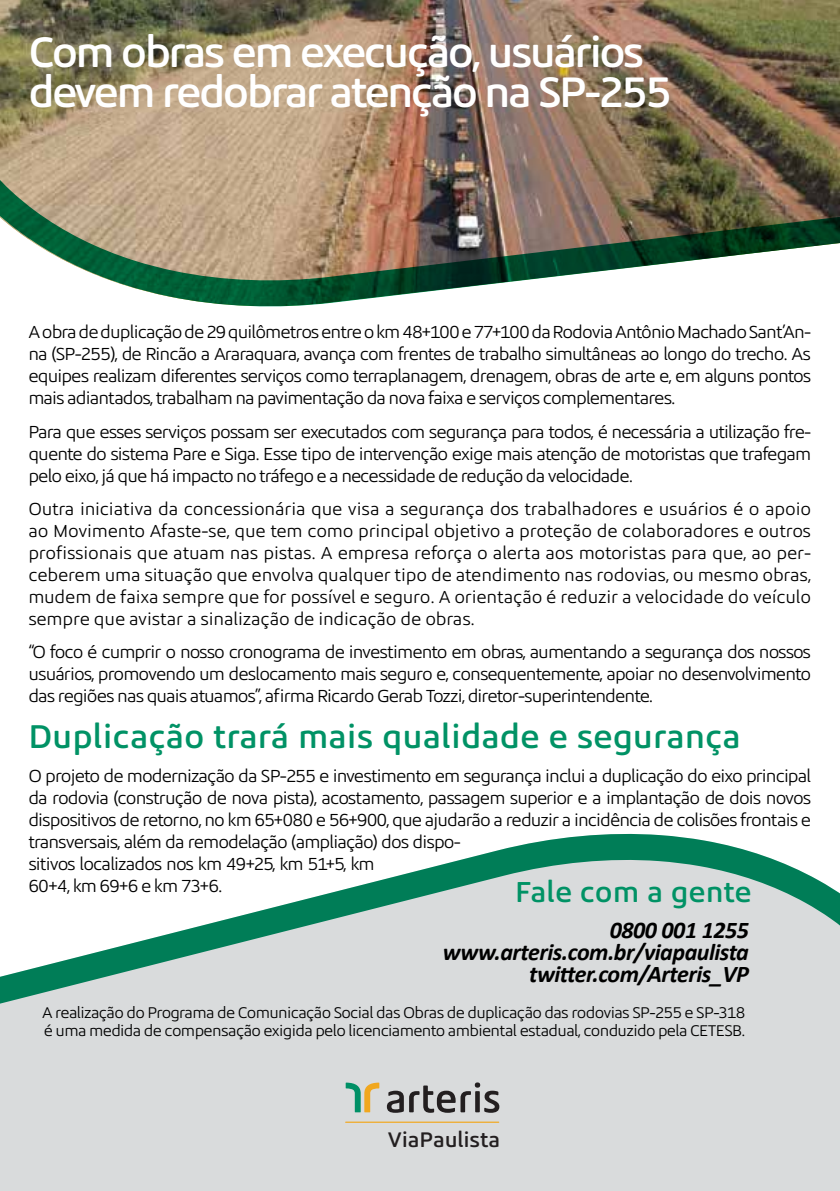
<style>
.page{position:relative;width:840px;height:1191px;background:#fff}
.page>*{position:absolute;margin:0;border:0;box-sizing:border-box;transform-origin:0 0}
.t1{font:500 44px/40.2px "Arteris Sans";letter-spacing:-.06em;color:#fff}
.t2{font:500 34px "Arteris Sans";color:#009265}
.t3{font:500 29.8px "Arteris Sans";color:#009265}
.t4{font:italic 700 24px/21.8px "Calibri";letter-spacing:-.02em;color:#000;text-align:right}
.t5{font:500 21.8px "Arteris Sans";letter-spacing:-.01em;color:#231f20}
.t6{font:18px/22px "Arteris Sans";letter-spacing:-.05em;color:#000;text-align:justify}
.t7{font:16px/17.8px "Arteris Sans";letter-spacing:-.04em;color:#000}
</style>
<div class="page">
<img style="left:0;top:0;width:839px;height:140px">
<img style="left:0;top:140px;width:839px;height:167px">
<div style="left:0;top:1026px;width:839px;height:165px;background:#d9dbdc"></div>
<svg style="left:0;top:833px;width:839px;height:193px"></svg>
<hr style="left:345px;top:1121px;width:153px;height:1px;background:#f2a71e">
<svg style="left:386px;top:1090px;width:17px;height:22px"></svg>
<svg style="left:409px;top:1082px;width:90px;height:30px;background:#9b9b9c"></svg>
<svg style="left:345px;top:1082px;width:34px;height:30px"></svg>
<h1 class="t1" style="left:28px;top:32px;width:644px">Com obras em execução, usuários devem redobrar atenção na SP-255</h1>
<p class="t6" style="left:28px;top:321px;width:784px">A obra de duplicação de 29 quilômetros entre o km 48+100 e 77+100 da Rodovia Antônio Machado Sant’An&shy;na (SP-255), de Rincão a Araraquara, avança com frentes de trabalho simultâneas ao longo do trecho. As equipes realizam diferentes serviços como terraplanagem, drenagem, obras de arte e, em alguns pontos mais adiantados, trabalham na pavimentação da nova faixa e serviços complementares.</p>
<p class="t6" style="left:28px;top:421px;width:784px">Para que esses serviços possam ser executados com segurança para todos, é necessária a utilização fre&shy;quente do sistema Pare e Siga. Esse tipo de intervenção exige mais atenção de motoristas que trafegam pelo eixo, já que há impacto no tráfego e a necessidade de redução da velocidade.</p>
<p class="t6" style="left:28px;top:498px;width:784px">Outra iniciativa da concessionária que visa a segurança dos trabalhadores e usuários é o apoio ao Movimento Afaste-se, que tem como principal objetivo a proteção de colaboradores e outros profissionais que atuam nas pistas. A empresa reforça o alerta aos motoristas para que, ao per&shy;ceberem uma situação que envolva qualquer tipo de atendimento nas rodovias, ou mesmo obras, mudem de faixa sempre que for possível e seguro. A orientação é reduzir a velocidade do veículo sempre que avistar a sinalização de indicação de obras.</p>
<p class="t6" style="left:28px;top:641px;width:784px">“O foco é cumprir o nosso cronograma de investimento em obras, aumentando a segurança dos nossos usuários, promovendo um deslocamento mais seguro e, consequentemente, apoiar no desenvolvimento das regiões nas quais atuamos”, afirma Ricardo Gerab Tozzi, diretor-superintendente.</p>
<h2 class="t2" style="left:28px;top:718px;width:713px">Duplicação trará mais qualidade e segurança</h2>
<p class="t6" style="left:28px;top:765px;width:784px;text-align:left">O projeto de modernização da SP-255 e investimento em segurança inclui a duplicação do eixo principal da rodovia (construção de nova pista), acostamento, passagem superior e a implantação de dois novos dispositivos de retorno, no km 65+080 e 56+900, que ajudarão a reduzir a incidência de colisões frontais e transversais, além da remodelação (ampliação) dos dispo-<br>sitivos localizados nos km 49+25, km 51+5, km<br>60+4, km 69+6 e km 73+6.</p>
<h3 class="t3" style="left:515px;top:876px;width:238px">Fale com a gente</h3>
<h3 class="t4" style="left:442px;top:918px;width:307px">0800 001 1255 www.arteris.com.br/viapaulista twitter.com/Arteris_VP</h3>
<p class="t7" style="left:42px;top:1003px;width:704px">A realização do Programa de Comunicação Social das Obras de duplicação das rodovias SP-255 e SP-318 é uma medida de compensação exigida pelo licenciamento ambiental estadual, conduzido pela CETESB.</p>
<p class="t5" style="left:388px;top:1127px;width:114px">ViaPaulista</p>
</div>
